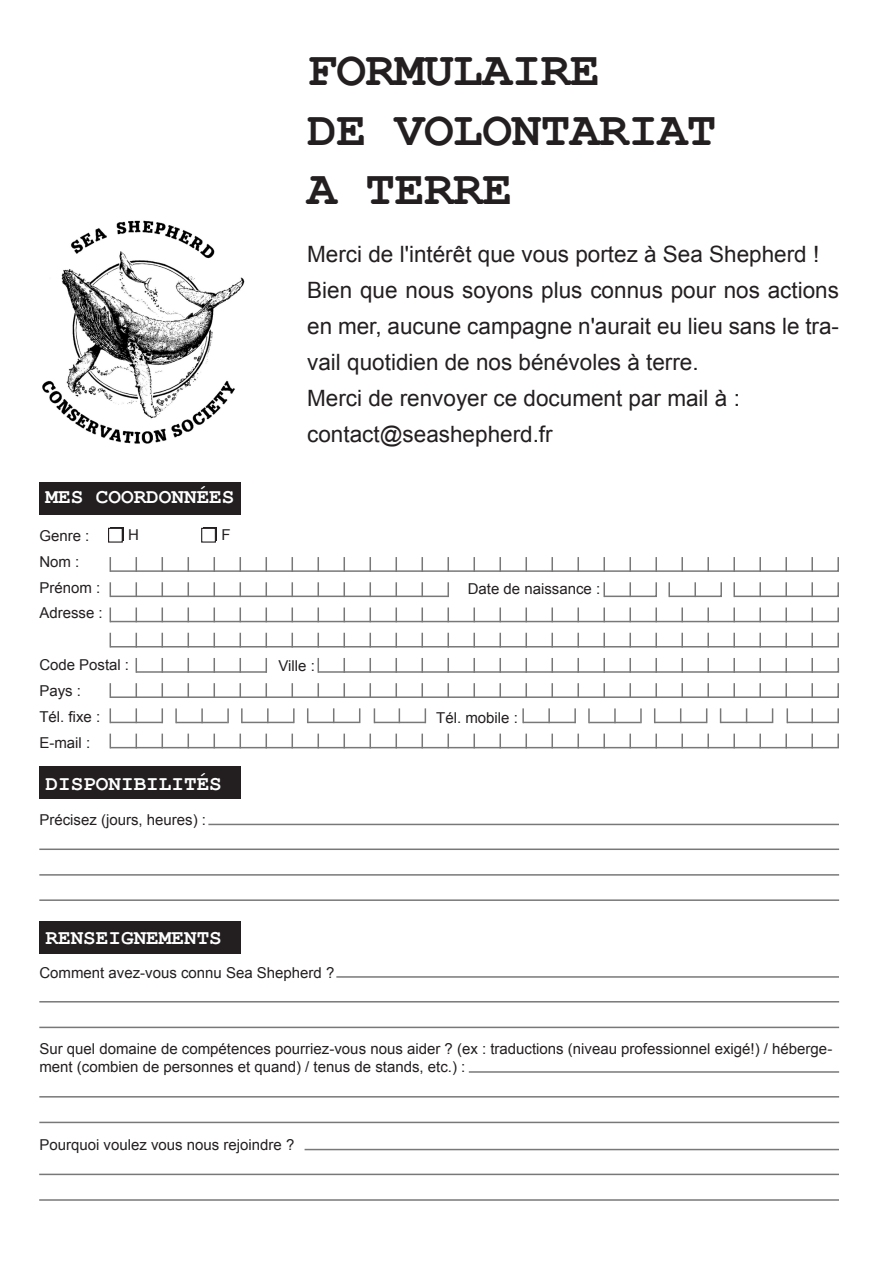
<style>
.page{position:relative;width:893px;height:1263px;background:#fff}
.page>*{position:absolute;margin:0;border:0;box-sizing:border-box;transform-origin:0 0}
.t1{font:700 49.5px "Courier New";letter-spacing:-.01em;color:#231f20}
.t2{font:22.5px/36px "Arial";color:#231f20;text-align:justify}
.t3{font:700 21px "Courier New";color:#fff}
.t4{font:15px/18px "Arial";color:#231f20}
</style>
<div class="page">
<div style="left:110px;top:527px;width:14px;height:13px;background:#231f20"></div>
<div style="left:109px;top:528px;width:13px;height:14px;background:#fff"></div>
<div style="left:108px;top:528px;width:15px;height:15px;border:1px solid #231f20"></div>
<div style="left:203px;top:527px;width:14px;height:13px;background:#231f20"></div>
<div style="left:202px;top:528px;width:13px;height:14px;background:#fff"></div>
<div style="left:201px;top:528px;width:15px;height:15px;border:1px solid #231f20"></div>
<svg style="left:109px;top:557px;width:730px;height:15px"></svg>
<svg style="left:110px;top:582px;width:1px;height:14px"></svg>
<svg style="left:136px;top:582px;width:1px;height:14px"></svg>
<svg style="left:162px;top:582px;width:1px;height:14px"></svg>
<svg style="left:188px;top:582px;width:1px;height:14px"></svg>
<svg style="left:214px;top:582px;width:1px;height:14px"></svg>
<svg style="left:240px;top:582px;width:1px;height:14px"></svg>
<svg style="left:266px;top:582px;width:1px;height:14px"></svg>
<svg style="left:292px;top:582px;width:1px;height:14px"></svg>
<svg style="left:318px;top:582px;width:1px;height:14px"></svg>
<svg style="left:343px;top:582px;width:2px;height:14px"></svg>
<svg style="left:369px;top:582px;width:2px;height:14px"></svg>
<svg style="left:395px;top:582px;width:2px;height:14px"></svg>
<svg style="left:421px;top:582px;width:2px;height:14px"></svg>
<svg style="left:447px;top:582px;width:2px;height:15px"></svg>
<hr style="left:110px;top:596px;width:338px;height:1px;background:#787878">
<svg style="left:109px;top:607px;width:730px;height:16px"></svg>
<svg style="left:109px;top:632px;width:730px;height:16px"></svg>
<svg style="left:136px;top:658px;width:1px;height:13px"></svg>
<svg style="left:162px;top:658px;width:1px;height:13px"></svg>
<svg style="left:188px;top:658px;width:1px;height:13px"></svg>
<svg style="left:214px;top:658px;width:1px;height:13px"></svg>
<svg style="left:240px;top:658px;width:1px;height:13px"></svg>
<svg style="left:266px;top:658px;width:1px;height:13px"></svg>
<hr style="left:136px;top:671px;width:131px;height:2px;background:#787878">
<svg style="left:317px;top:658px;width:523px;height:15px"></svg>
<svg style="left:109px;top:683px;width:730px;height:15px"></svg>
<svg style="left:110px;top:708px;width:1px;height:14px"></svg>
<svg style="left:136px;top:708px;width:1px;height:14px"></svg>
<svg style="left:162px;top:708px;width:1px;height:14px"></svg>
<svg style="left:175px;top:708px;width:2px;height:15px"></svg>
<svg style="left:201px;top:708px;width:2px;height:14px"></svg>
<svg style="left:227px;top:708px;width:2px;height:15px"></svg>
<svg style="left:241px;top:708px;width:2px;height:15px"></svg>
<svg style="left:267px;top:708px;width:2px;height:14px"></svg>
<svg style="left:293px;top:708px;width:2px;height:15px"></svg>
<svg style="left:307px;top:708px;width:1px;height:15px"></svg>
<svg style="left:333px;top:708px;width:1px;height:14px"></svg>
<svg style="left:359px;top:708px;width:1px;height:15px"></svg>
<svg style="left:374px;top:708px;width:1px;height:14px"></svg>
<svg style="left:399px;top:708px;width:1px;height:14px"></svg>
<svg style="left:425px;top:708px;width:1px;height:14px"></svg>
<hr style="left:110px;top:722px;width:53px;height:1px;background:#787878">
<hr style="left:176px;top:722px;width:52px;height:1px;background:#787878">
<hr style="left:242px;top:722px;width:52px;height:1px;background:#787878">
<hr style="left:308px;top:722px;width:51px;height:1px;background:#787878">
<hr style="left:374px;top:722px;width:52px;height:1px;background:#787878">
<svg style="left:109px;top:733px;width:730px;height:16px"></svg>
<svg style="left:603px;top:582px;width:54px;height:16px"></svg>
<svg style="left:668px;top:582px;width:54px;height:16px"></svg>
<svg style="left:733px;top:582px;width:106px;height:16px"></svg>
<svg style="left:522px;top:708px;width:2px;height:15px"></svg>
<svg style="left:548px;top:708px;width:2px;height:14px"></svg>
<svg style="left:574px;top:708px;width:2px;height:14px"></svg>
<svg style="left:588px;top:708px;width:2px;height:15px"></svg>
<svg style="left:614px;top:708px;width:2px;height:14px"></svg>
<svg style="left:640px;top:708px;width:2px;height:15px"></svg>
<svg style="left:654px;top:708px;width:1px;height:15px"></svg>
<svg style="left:680px;top:708px;width:1px;height:14px"></svg>
<svg style="left:706px;top:708px;width:1px;height:15px"></svg>
<svg style="left:720px;top:708px;width:1px;height:15px"></svg>
<svg style="left:746px;top:708px;width:1px;height:14px"></svg>
<svg style="left:772px;top:708px;width:1px;height:15px"></svg>
<svg style="left:786px;top:708px;width:2px;height:15px"></svg>
<svg style="left:811px;top:708px;width:2px;height:14px"></svg>
<svg style="left:837px;top:708px;width:2px;height:15px"></svg>
<hr style="left:523px;top:722px;width:53px;height:1px;background:#787878">
<hr style="left:589px;top:722px;width:52px;height:1px;background:#787878">
<hr style="left:655px;top:722px;width:51px;height:1px;background:#787878">
<hr style="left:721px;top:722px;width:51px;height:1px;background:#787878">
<hr style="left:787px;top:722px;width:51px;height:1px;background:#787878">
<hr style="left:208px;top:824px;width:631px;height:1px;background:#787878">
<hr style="left:39px;top:848px;width:800px;height:2px;background:#787878">
<hr style="left:39px;top:874px;width:800px;height:2px;background:#787878">
<hr style="left:39px;top:899px;width:800px;height:2px;background:#787878">
<hr style="left:336px;top:976px;width:503px;height:2px;background:#787878">
<hr style="left:39px;top:1001px;width:800px;height:1px;background:#787878">
<hr style="left:39px;top:1027px;width:800px;height:1px;background:#787878">
<hr style="left:469px;top:1071px;width:370px;height:2px;background:#787878">
<hr style="left:39px;top:1096px;width:800px;height:1px;background:#787878">
<hr style="left:39px;top:1122px;width:800px;height:1px;background:#787878">
<hr style="left:305px;top:1149px;width:534px;height:1px;background:#787878">
<hr style="left:39px;top:1173px;width:800px;height:2px;background:#787878">
<hr style="left:39px;top:1199px;width:800px;height:2px;background:#787878">
<div style="left:39px;top:482px;width:202px;height:32px;background:#231f20"></div>
<div style="left:39px;top:767px;width:202px;height:32px;background:#231f20"></div>
<div style="left:39px;top:921px;width:202px;height:33px;background:#231f20"></div>
<img style="left:42px;top:220px;width:203px;height:224px">
<p class="t1" style="left:307px;top:39px;width:294px">FORMULAIRE</p>
<p class="t1" style="left:307px;top:99px;width:411px">DE VOLONTARIAT</p>
<p class="t1" style="left:307px;top:158px;width:206px">A TERRE</p>
<p class="t3" style="left:45px;top:484px;width:191px">MES COORDONNÉES</p>
<p class="t4" style="left:39px;top:526px;width:52px">Genre :</p>
<p class="t4" style="left:39px;top:552px;width:42px">Nom :</p>
<p class="t4" style="left:39px;top:578px;width:62px">Prénom :</p>
<p class="t4" style="left:39px;top:604px;width:65px">Adresse :</p>
<p class="t4" style="left:128px;top:526px;width:12px">H</p>
<p class="t4" style="left:221px;top:526px;width:11px">F</p>
<p class="t4" style="left:39px;top:656px;width:91px">Code Postal :</p>
<p class="t4" style="left:39px;top:682px;width:43px">Pays :</p>
<p class="t4" style="left:39px;top:708px;width:62px">Tél. fixe :</p>
<p class="t4" style="left:39px;top:734px;width:52px">E-mail :</p>
<p class="t3" style="left:45px;top:770px;width:178px">DISPONIBILITÉS</p>
<p class="t4" style="left:39px;top:811px;width:168px">Précisez (jours, heures) :</p>
<p class="t3" style="left:45px;top:925px;width:178px">RENSEIGNEMENTS</p>
<p class="t2" style="left:307px;top:236px;width:514px">Merci de l'intérêt que vous portez à Sea Shepherd !</p>
<p class="t2" style="left:307px;top:272px;width:533px">Bien que nous soyons plus connus pour nos actions en mer, aucune campagne n'aurait eu lieu sans le tra&shy;vail quotidien de nos bénévoles à terre.</p>
<p class="t2" style="left:307px;top:380px;width:434px">Merci de renvoyer ce document par mail à :</p>
<p class="t2" style="left:307px;top:416px;width:247px">contact@seashepherd.fr</p>
<p class="t4" style="left:279px;top:657px;width:38px">Ville :</p>
<p class="t4" style="left:468px;top:579px;width:134px">Date de naissance :</p>
<p class="t4" style="left:436px;top:709px;width:83px">Tél. mobile :</p>
<p class="t4" style="left:39px;top:963px;width:297px">Comment avez-vous connu Sea Shepherd ?</p>
<p class="t4" style="left:39px;top:1040px;width:794px">Sur quel domaine de compétences pourriez-vous nous aider ? (ex : traductions (niveau professionnel exigé!) / héberge&shy;ment (combien de personnes et quand) / tenus de stands, etc.) :</p>
<p class="t4" style="left:39px;top:1136px;width:257px">Pourquoi voulez vous nous rejoindre ?</p>
</div>
